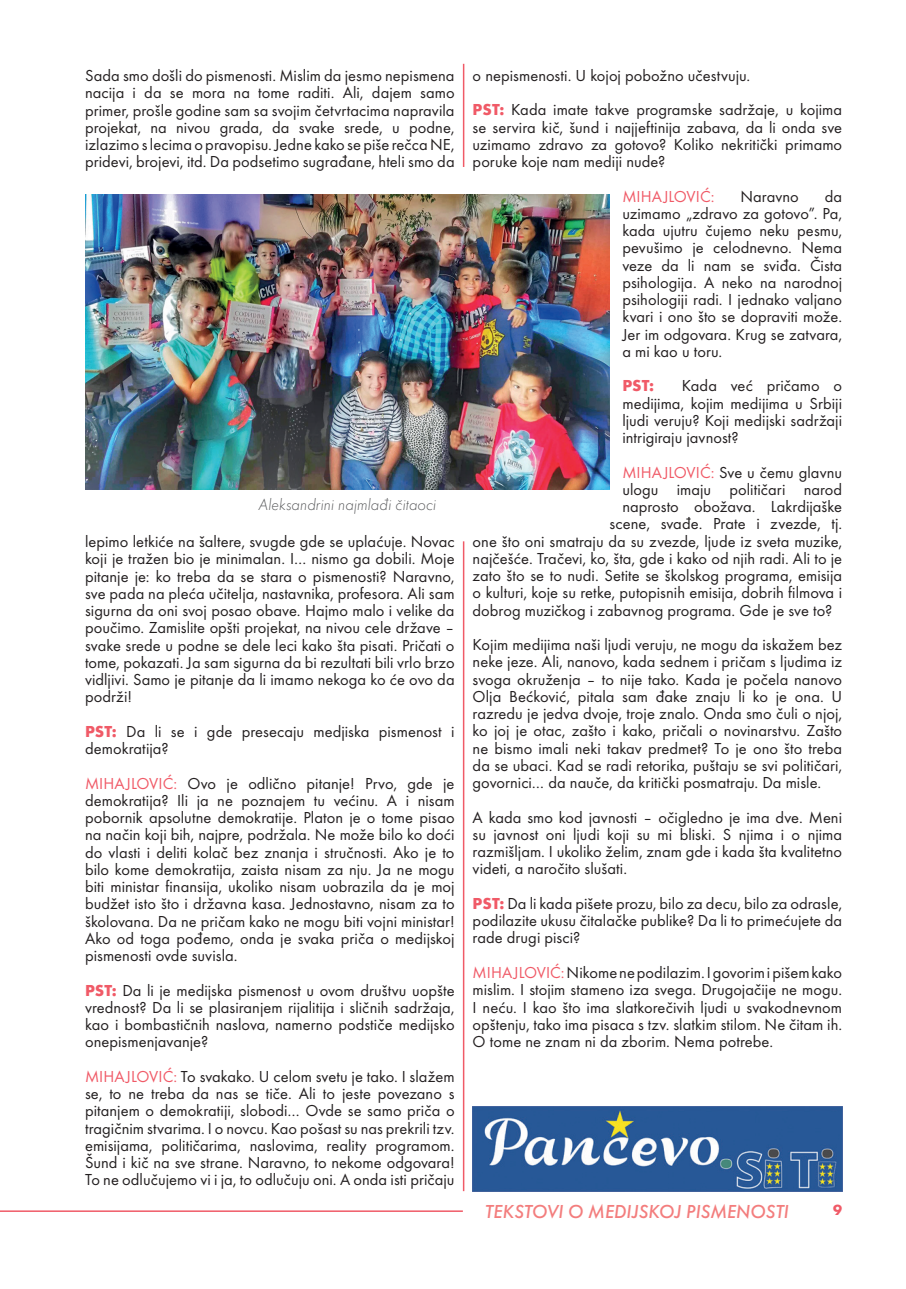
<style>
.page{position:relative;width:906px;height:1289px;background:#fff}
.page>*{position:absolute;margin:0;border:0;box-sizing:border-box;transform-origin:0 0}
.t1{font:19.5px "Futura TOT Medi Obli";color:#f37d7d}
.t2{font:16.5px/17.2px "Futura TOT";color:#231f20;text-align:justify}
.t3{font:16.5px "Futura TOT Ligh Obli";letter-spacing:.005em;color:#57585a}
.t4{font:16.5px "Futura TOT";letter-spacing:.005em;color:#f05a67}
.t5{font:700 16.5px "Futura TOT";color:#f05a67}
.t6{font:700 15px "Futura TOT";color:#f05a67}
.s1{font-weight:700;color:#f05a67}
.s2{color:#f05a67}
</style>
<div class="page">
<hr style="left:0;top:1210px;width:463px;height:1px;background:#f05a67">
<hr style="left:463px;top:64px;width:1px;height:103px;background:#f05a67">
<hr style="left:463px;top:541px;width:1px;height:650px;background:#f05a67">
<img style="left:85px;top:194px;width:524px;height:295px">
<img style="left:472px;top:1106px;width:370px;height:85px">
<p class="t2" style="left:85px;top:67px;width:371px">Sada smo došli do pismenosti. Mislim da jesmo nepismena nacija i da se mora na tome raditi. Ali, dajem samo primer, prošle godine sam sa svojim četvrtacima napravila projekat, na nivou grada, da svake srede, u podne, izlazimo s lecima o pravopisu. Jedne kako se piše rečca NE, pridevi, brojevi, itd. Da podsetimo sugrađane, hteli smo da</p>
<p class="t3" style="left:258px;top:495px;width:179px">Aleksandrini najmlađi čitaoci</p>
<p class="t2" style="left:85px;top:533px;width:371px">lepimo letkiće na šaltere, svugde gde se uplaćuje. Novac koji je tražen bio je minimalan. I… nismo ga dobili. Moje pitanje je: ko treba da se stara o pismenosti? Naravno, sve pada na pleća učitelja, nastavnika, profesora. Ali sam sigurna da oni svoj posao obave. Hajmo malo i velike da poučimo. Zamislite opšti projekat, na nivou cele države – svake srede u podne se dele leci kako šta pisati. Pričati o tome, pokazati. Ja sam sigurna da bi rezultati bili vrlo brzo vidljivi. Samo je pitanje da li imamo nekoga ko će ovo da podrži!</p>
<p class="t2" style="left:85px;top:722px;width:371px"><span class="s1">PST:</span> Da li se i gde presecaju medjiska pismenost i demokratija?</p>
<p class="t2" style="left:85px;top:774px;width:371px"><span class="s2">MIHAJLOVIĆ:</span> Ovo je odlično pitanje! Prvo, gde je demokratija? Ili ja ne poznajem tu većinu. A i nisam pobornik apsolutne demokratije. Platon je o tome pisao na način koji bih, najpre, podržala. Ne može bilo ko doći do vlasti i deliti kolač bez znanja i stručnosti. Ako je to bilo kome demokratija, zaista nisam za nju. Ja ne mogu biti ministar finansija, ukoliko nisam uobrazila da je moj budžet isto što i državna kasa. Jednostavno, nisam za to školovana. Da ne pričam kako ne mogu biti vojni ministar!<br>Ako od toga pođemo, onda je svaka priča o medijskoj pismenosti ovde suvisla.</p>
<p class="t2" style="left:85px;top:981px;width:371px"><span class="s1">PST:</span> Da li je medijska pismenost u ovom društvu uopšte vrednost? Da li se plasiranjem rijalitija i sličnih sadržaja, kao i bombastičnih naslova, namerno podstiče medijsko onepismenjavanje?</p>
<p class="t2" style="left:85px;top:1067px;width:371px"><span class="s2">MIHAJLOVIĆ:</span> To svakako. U celom svetu je tako. I slažem se, to ne treba da nas se tiče. Ali to jeste povezano s pitanjem o demokratiji, slobodi… Ovde se samo priča o tragičnim stvarima. I o novcu. Kao pošast su nas prekrili tzv. emisijama, političarima, naslovima, reality programom.<br>Šund i kič na sve strane. Naravno, to nekome odgovara!<br>To ne odlučujemo vi i ja, to odlučuju oni. A onda isti pričaju</p>
<p class="t2" style="left:472px;top:58px;width:371px;line-height:34.5px">o nepismenosti. U kojoj pobožno učestvuju.<br><span class="s1">PST:</span> Kada imate takve programske sadržaje, u kojima</p>
<p class="t2" style="left:472px;top:118px;width:371px">se servira kič, šund i najjeftinija zabava, da li onda sve uzimamo zdravo za gotovo? Koliko nekritički primamo poruke koje nam mediji nude?</p>
<p class="t4" style="left:622px;top:186px;width:94px">MIHAJLOVIĆ:</p>
<p class="t2" style="left:740px;top:187px;width:60px">Naravno</p>
<p class="t2" style="left:622px;top:187px;width:221px;text-indent:202px">da uzimamo „zdravo za gotovo”. Pa, kada ujutru čujemo neku pesmu, pevušimo je celodnevno. Nema veze da li nam se sviđa. Čista psihologija. A neko na narodnoj psihologiji radi. I jednako valjano kvari i ono što se dopraviti može.<br>Jer im odgovara. Krug se zatvara, a mi kao u toru.</p>
<p class="t5" style="left:622px;top:375px;width:33px">PST:</p>
<p class="t2" style="left:622px;top:377px;width:221px;text-indent:59px">Kada već pričamo o medijima, kojim medijima u Srbiji ljudi veruju? Koji medijski sadržaji intrigiraju javnost?</p>
<p class="t2" style="left:622px;top:463px;width:221px"><span class="s2">MIHAJLOVIĆ:</span> Sve u čemu glavnu</p>
<p class="t2" style="left:622px;top:480px;width:221px">ulogu imaju političari narod</p>
<p class="t2" style="left:622px;top:498px;width:221px">naprosto obožava. Lakrdijaške</p>
<p class="t2" style="left:609px;top:515px;width:234px">scene, svađe. Prate i zvezde, tj.</p>
<p class="t2" style="left:472px;top:532px;width:371px">one što oni smatraju da su zvezde, ljude iz sveta muzike,</p>
<p class="t2" style="left:472px;top:549px;width:371px">najčešće. Tračevi, ko, šta, gde i kako od njih radi. Ali to je</p>
<p class="t2" style="left:472px;top:567px;width:371px">zato što se to nudi. Setite se školskog programa, emisija</p>
<p class="t2" style="left:472px;top:584px;width:371px">o kulturi, koje su retke, putopisnih emisija, dobrih filmova i</p>
<p class="t2" style="left:472px;top:601px;width:361px">dobrog muzičkog i zabavnog programa. Gde je sve to?</p>
<p class="t2" style="left:472px;top:636px;width:371px">Kojim medijima naši ljudi veruju, ne mogu da iskažem bez neke jeze. Ali, nanovo, kada sednem i pričam s ljudima iz svoga okruženja – to nije tako. Kada je počela nanovo Olja Bećković, pitala sam đake znaju li ko je ona. U razredu je jedva dvoje, troje znalo. Onda smo čuli o njoj, ko joj je otac, zašto i kako, pričali o novinarstvu. Zašto ne bismo imali neki takav predmet? To je ono što treba da se ubaci. Kad se radi retorika, puštaju se svi političari, govornici… da nauče, da kritički posmatraju. Da misle.</p>
<p class="t2" style="left:472px;top:808px;width:371px">A kada smo kod javnosti – očigledno je ima dve. Meni su javnost oni ljudi koji su mi bliski. S njima i o njima razmišljam. I ukoliko želim, znam gde i kada šta kvalitetno videti, a naročito slušati.</p>
<p class="t2" style="left:472px;top:894px;width:371px"><span class="s1">PST:</span> Da li kada pišete prozu, bilo za decu, bilo za odrasle, podilazite ukusu čitalačke publike? Da li to primećujete da rade drugi pisci?</p>
<p class="t2" style="left:472px;top:963px;width:371px"><span class="s2">MIHAJLOVIĆ:</span> Nikome ne podilazim. I govorim i pišem kako mislim. I stojim stameno iza svega. Drugojačije ne mogu.<br>I neću. I kao što ima slatkorečivih ljudi u svakodnevnom opštenju, tako ima pisaca s tzv. slatkim stilom. Ne čitam ih.<br>O tome ne znam ni da zborim. Nema potrebe.</p>
<p class="t1" style="left:485px;top:1199px;width:305px">TEKSTOVI O MEDIJSKOJ PISMENOSTI</p>
<p class="t6" style="left:833px;top:1200px;width:10px">9</p>
</div>
